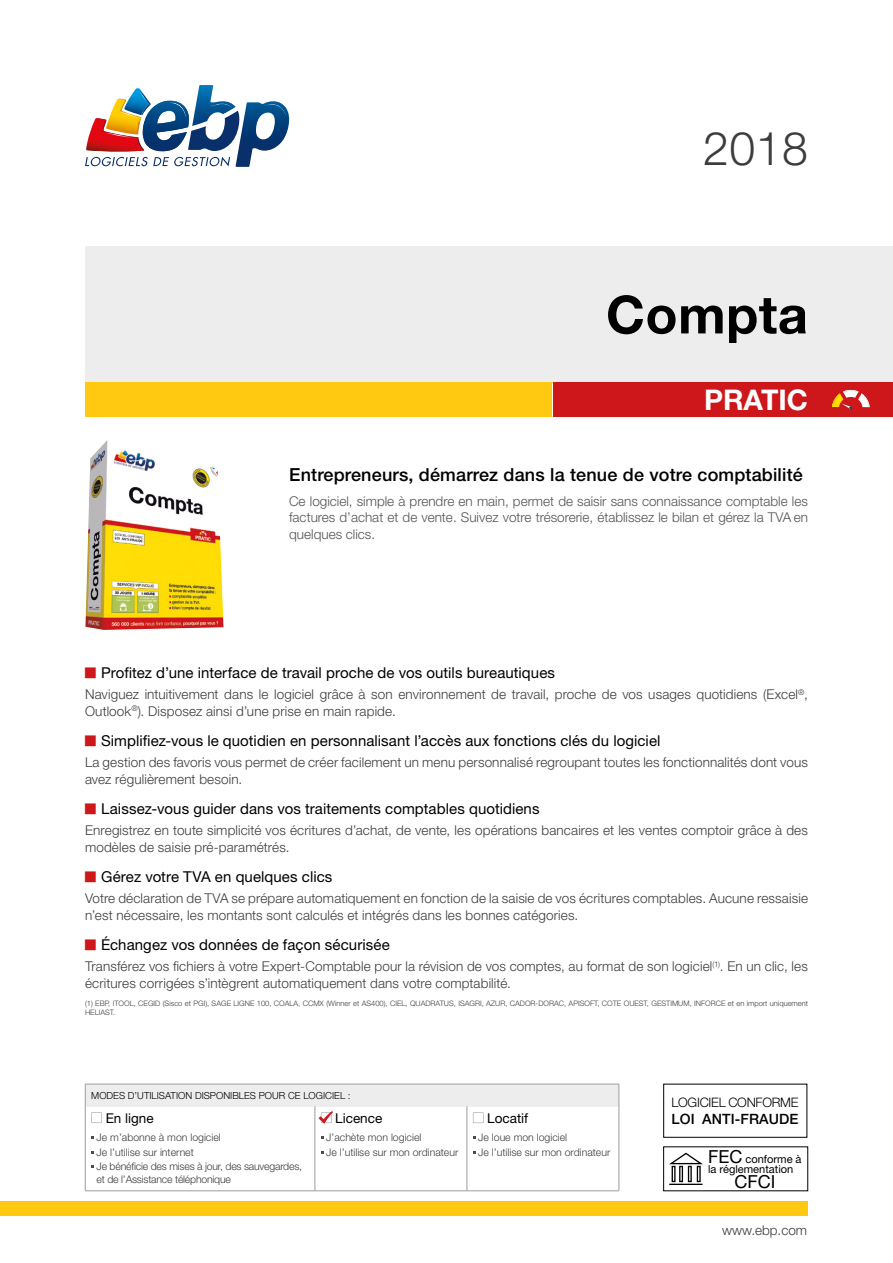
<style>
.page{position:relative;width:893px;height:1263px;background:#fff}
.page>*{position:absolute;margin:0;border:0;box-sizing:border-box;transform-origin:0 0}
.t1{font:700 52.5px "Helvetica Neue LT Std";letter-spacing:.01em;color:#000}
.t2{font:300 46.5px "Helvetica Neue LT Std";color:#3c3c3b}
.t3{font:700 28.5px "Helvetica Neue LT Std";color:#fff}
.t4{font:500 18px "Helvetica Neue LT Std";letter-spacing:.01em;color:#000}
.t5{font:18px "Helvetica Neue LT Std";color:#000}
.t6{font:15px "Helvetica Neue LT Std";letter-spacing:.005em;color:#000}
.t7{font:500 14.25px "Helvetica Neue LT Std";letter-spacing:.01em;color:#000}
.t8{font:300 13.5px/16.5px "Helvetica Neue LT Std";letter-spacing:.01em;color:#3c3c3b}
.t9{font:300 13.5px/16.5px "Helvetica Neue LT Std";color:#555454;text-align:justify}
.t10{font:13.5px "Helvetica Neue LT Std";color:#000}
.t11{font:300 13.05px "Helvetica Neue LT Std";letter-spacing:-.02em;color:#000}
.t12{font:11.1px/9.9px "Helvetica Neue LT Std";color:#000}
.t13{font:300 10.5px/14.7px "Helvetica Neue LT Std";color:#3c3c3b}
.t14{font:300 10.5px "Helvetica Neue LT Std";letter-spacing:-.02em;color:#3c3c3b}
.t15{font:300 9.75px "Helvetica Neue LT Std";color:#000}
.t16{font:300 7.5px/9px "Helvetica Neue LT Std";color:#3c3c3b}
.s1{font-size:18px}
</style>
<div class="page">
<div style="left:85px;top:247px;width:808px;height:153px;background:#ededed"></div>
<div style="left:85px;top:383px;width:808px;height:34px;background:#fec910"></div>
<hr style="left:552px;top:383px;width:2px;height:34px;background:#fff">
<div style="left:554px;top:383px;width:339px;height:34px;background:#cd171a"></div>
<svg style="left:832px;top:390px;width:38px;height:19px"></svg>
<img style="left:85px;top:440px;width:139px;height:190px">
<div style="left:0;top:1201px;width:807px;height:14px;background:#fec910"></div>
<div style="left:85px;top:1084px;width:534px;height:22px;background:#ededed"></div>
<hr style="left:85px;top:1084px;width:230px;height:1px;background:#9d9d9c">
<hr style="left:315px;top:1084px;width:152px;height:1px;background:#9d9d9c">
<hr style="left:467px;top:1084px;width:152px;height:1px;background:#9d9d9c">
<hr style="left:85px;top:1190px;width:230px;height:1px;background:#9d9d9c">
<hr style="left:315px;top:1190px;width:152px;height:1px;background:#9d9d9c">
<hr style="left:467px;top:1190px;width:152px;height:1px;background:#9d9d9c">
<svg style="left:619px;top:1084px;width:1px;height:45px"></svg>
<hr style="left:85px;top:1129px;width:1px;height:61px;background:#9d9d9c">
<hr style="left:315px;top:1129px;width:1px;height:61px;background:#9d9d9c">
<hr style="left:467px;top:1129px;width:1px;height:61px;background:#9d9d9c">
<hr style="left:619px;top:1129px;width:1px;height:61px;background:#9d9d9c">
<svg style="left:85px;top:1084px;width:17px;height:45px"></svg>
<svg style="left:467px;top:1106px;width:17px;height:23px"></svg>
<svg style="left:315px;top:1106px;width:18px;height:23px"></svg>
<svg style="left:85px;top:85px;width:205px;height:82px"></svg>
<hr style="left:669px;top:1184px;width:34px;height:1px;background:#000">
<div style="left:697px;top:1166px;width:4px;height:16px;border:1px solid #000"></div>
<div style="left:672px;top:1166px;width:3px;height:16px;border:1px solid #000"></div>
<div style="left:679px;top:1166px;width:4px;height:16px;border:1px solid #000"></div>
<div style="left:688px;top:1166px;width:4px;height:16px;border:1px solid #000"></div>
<svg style="left:669px;top:1152px;width:34px;height:13px"></svg>
<h2 class="t2" style="left:703px;top:120px;width:106px">2018</h2>
<h1 class="t1" style="left:606px;top:282px;width:203px">Compta</h1>
<h3 class="t3" style="left:704px;top:382px;width:105px">PRATIC</h3>
<h3 class="t4" style="left:289px;top:463px;width:515px">Entrepreneurs, démarrez dans la tenue de votre comptabilité</h3>
<p class="t9" style="left:289px;top:492px;width:520px">Ce logiciel, simple à prendre en main, permet de saisir sans connaissance comptable les factures d’achat et de vente. Suivez votre trésorerie, établissez le bilan et gérez la TVA en quelques clics.</p>
<p class="t6" style="left:101px;top:664px;width:455px">Profitez d’une interface de travail proche de vos outils bureautiques</p>
<p class="t8" style="left:85px;top:686px;width:724px">Naviguez intuitivement dans le logiciel grâce à son environnement de travail, proche de vos usages quotidiens (Excel<sup>®</sup>,<br>Outlook<sup>®</sup>). Disposez ainsi d’une prise en main rapide.</p>
<p class="t6" style="left:101px;top:732px;width:561px">Simplifiez-vous le quotidien en personnalisant l’accès aux fonctions clés du logiciel</p>
<p class="t8" style="left:85px;top:754px;width:724px">La gestion des favoris vous permet de créer facilement un menu personnalisé regroupant toutes les fonctionnalités dont vous avez régulièrement besoin.</p>
<p class="t6" style="left:101px;top:800px;width:440px">Laissez-vous guider dans vos traitements comptables quotidiens</p>
<p class="t8" style="left:85px;top:822px;width:724px">Enregistrez en toute simplicité vos écritures d’achat, de vente, les opérations bancaires et les ventes comptoir grâce à des modèles de saisie pré-paramétrés.</p>
<p class="t6" style="left:101px;top:868px;width:233px">Gérez votre TVA en quelques clics</p>
<p class="t8" style="left:85px;top:890px;width:724px">Votre déclaration de TVA se prépare automatiquement en fonction de la saisie de vos écritures comptables. Aucune ressaisie n’est nécessaire, les montants sont calculés et intégrés dans les bonnes catégories.</p>
<p class="t6" style="left:101px;top:936px;width:290px">Échangez vos données de façon sécurisée</p>
<p class="t8" style="left:85px;top:958px;width:724px">Transférez vos fichiers à votre Expert-Comptable pour la révision de vos comptes, au format de son logiciel<sup>(1)</sup>. En un clic, les écritures corrigées s’intègrent automatiquement dans votre comptabilité.</p>
<p class="t16" style="left:85px;top:998px;width:724px">(1) EBP, ITOOL, CEGID (Sisco et PGI), SAGE LIGNE 100, COALA, CCMX (Winner et AS400), CIEL, QUADRATUS, ISAGRI, AZUR, CADOR-DORAC, APISOFT, COTE OUEST, GESTIMUM, INFORCE et en import uniquement<br>HELIAST.</p>
<p class="t15" style="left:91px;top:1089px;width:261px">MODES D’UTILISATION DISPONIBLES POUR CE LOGICIEL :</p>
<p class="t10" style="left:106px;top:1110px;width:50px">En ligne</p>
<p class="t10" style="left:335px;top:1110px;width:49px">Licence</p>
<p class="t10" style="left:487px;top:1110px;width:42px">Locatif</p>
<p class="t13" style="left:97px;top:1129px;width:207px">Je m’abonne à mon logiciel<br>Je l’utilise sur internet<br>Je bénéficie des mises à jour, des sauvegardes,</p>
<p class="t14" style="left:97px;top:1173px;width:136px">et de l’Assistance téléphonique</p>
<p class="t13" style="left:326px;top:1129px;width:134px">J’achète mon logiciel<br>Je l’utilise sur mon ordinateur</p>
<p class="t13" style="left:478px;top:1129px;width:134px">Je loue mon logiciel<br>Je l’utilise sur mon ordinateur</p>
<p class="t11" style="left:671px;top:1094px;width:129px">LOGICIEL CONFORME</p>
<p class="t7" style="left:671px;top:1110px;width:129px">LOI ANTI-FRAUDE</p>
<p class="t12" style="left:708px;top:1154px;width:95px"><span class="s1">FEC</span> conforme à la réglementation</p>
<h3 class="t5" style="left:734px;top:1170px;width:42px">CFCI</h3>
<p class="t8" style="left:722px;top:1221px;width:87px">www.ebp.com</p>
</div>
